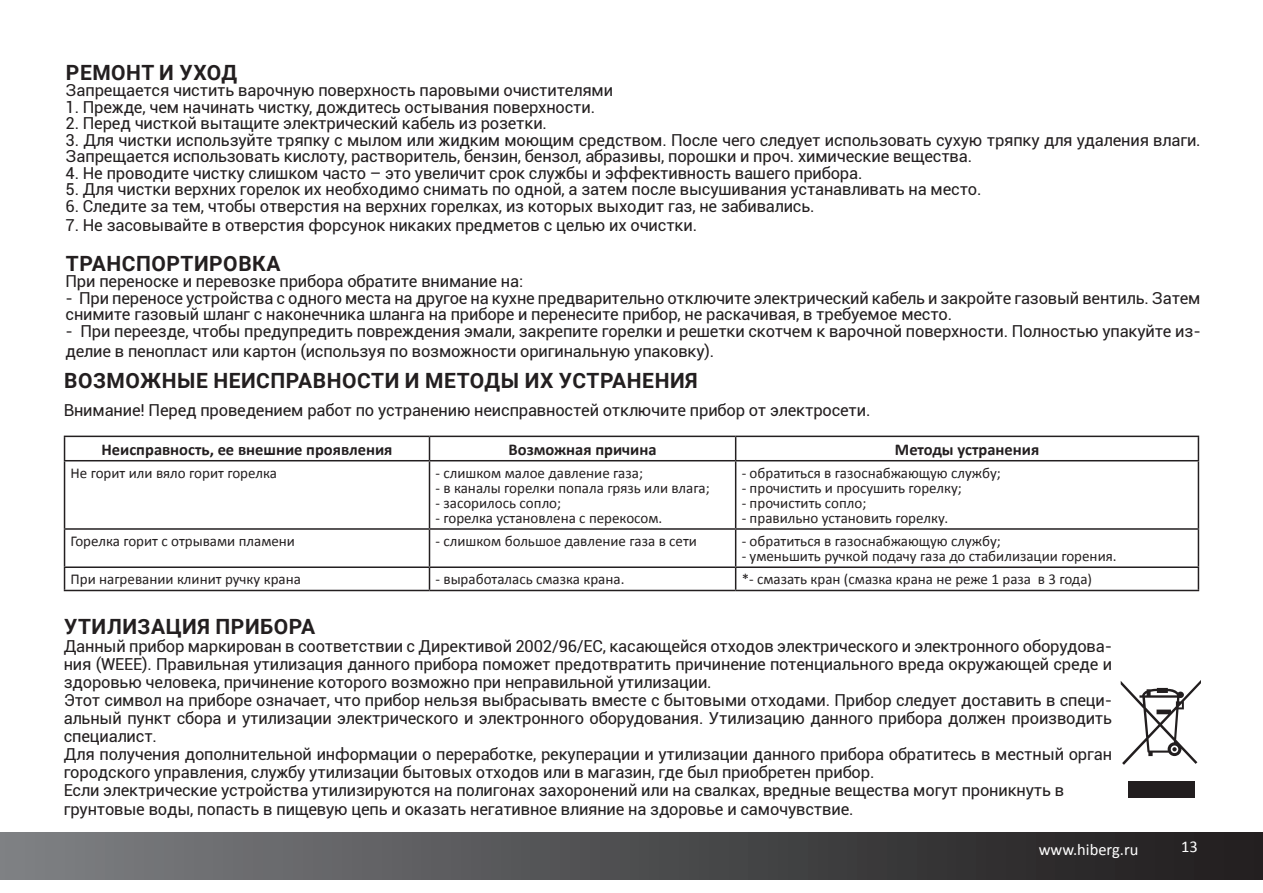
<style>
.page{position:relative;width:1263px;height:893px;background:#fff}
.page>*{position:absolute;margin:0;border:0;box-sizing:border-box;transform-origin:0 0}
.t1{font:700 21px "Roboto";letter-spacing:.025em;color:#231f20}
.t2{font:16.5px/18px "Roboto";letter-spacing:-.01em;color:#231f20}
.t3{font:700 16.5px "Calibri";color:#231f20}
.t4{font:16.5px "Calibri";color:#fff}
.t5{font:15px "Calibri";color:#231f20}
</style>
<div class="page">
<div style="left:0;top:833px;width:1263px;height:47px;background:linear-gradient(to right,#7e8184,#1e1b1c)"></div>
<div style="left:1128px;top:781px;width:66px;height:16px;background:#221e1f"></div>
<svg style="left:1121px;top:680px;width:80px;height:85px"></svg>
<hr style="left:64px;top:436px;width:365px;height:1px;background:#231f20">
<svg style="left:64px;top:437px;width:1px;height:23px"></svg>
<hr style="left:429px;top:436px;width:307px;height:1px;background:#231f20">
<svg style="left:429px;top:437px;width:1px;height:23px"></svg>
<hr style="left:736px;top:436px;width:463px;height:1px;background:#231f20">
<svg style="left:735px;top:437px;width:1px;height:23px"></svg>
<svg style="left:1198px;top:437px;width:1px;height:23px"></svg>
<hr style="left:64px;top:460px;width:365px;height:1px;background:#231f20">
<hr style="left:64px;top:461px;width:1px;height:67px;background:#231f20">
<hr style="left:429px;top:460px;width:307px;height:1px;background:#231f20">
<hr style="left:429px;top:461px;width:1px;height:67px;background:#231f20">
<hr style="left:736px;top:460px;width:463px;height:1px;background:#231f20">
<hr style="left:735px;top:461px;width:1px;height:67px;background:#231f20">
<hr style="left:1198px;top:461px;width:1px;height:67px;background:#231f20">
<hr style="left:64px;top:528px;width:365px;height:2px;background:#231f20">
<hr style="left:64px;top:530px;width:1px;height:36px;background:#231f20">
<hr style="left:429px;top:528px;width:307px;height:2px;background:#231f20">
<hr style="left:429px;top:530px;width:1px;height:36px;background:#231f20">
<hr style="left:736px;top:528px;width:463px;height:2px;background:#231f20">
<hr style="left:735px;top:530px;width:1px;height:36px;background:#231f20">
<hr style="left:1198px;top:530px;width:1px;height:36px;background:#231f20">
<hr style="left:64px;top:566px;width:365px;height:2px;background:#231f20">
<svg style="left:64px;top:568px;width:1px;height:22px"></svg>
<hr style="left:429px;top:566px;width:307px;height:2px;background:#231f20">
<svg style="left:429px;top:568px;width:1px;height:22px"></svg>
<hr style="left:736px;top:566px;width:463px;height:2px;background:#231f20">
<svg style="left:735px;top:568px;width:1px;height:22px"></svg>
<svg style="left:1198px;top:568px;width:1px;height:22px"></svg>
<hr style="left:64px;top:590px;width:365px;height:1px;background:#231f20">
<hr style="left:429px;top:590px;width:307px;height:1px;background:#231f20">
<hr style="left:736px;top:590px;width:463px;height:1px;background:#231f20">
<p class="t1" style="left:66px;top:57px;width:173px">РЕМОНТ И УХОД</p>
<p class="t2" style="left:66px;top:81px;width:549px">Запрещается чистить варочную поверхность паровыми очистителями</p>
<p class="t2" style="left:66px;top:97px;width:531px">1. Прежде, чем начинать чистку, дождитесь остывания поверхности.</p>
<p class="t2" style="left:66px;top:114px;width:483px">2. Перед чисткой вытащите электрический кабель из розетки.</p>
<p class="t2" style="left:66px;top:131px;width:1136px;line-height:16.5px">3. Для чистки используйте тряпку с мылом или жидким моющим средством. После чего следует использовать сухую тряпку для удаления влаги.<br>Запрещается использовать кислоту, растворитель, бензин, бензол, абразивы, порошки и проч. химические вещества.</p>
<p class="t2" style="left:66px;top:163px;width:798px">4. Не проводите чистку слишком часто – это увеличит срок службы и эффективность вашего прибора.</p>
<p class="t2" style="left:66px;top:180px;width:917px">5. Для чистки верхних горелок их необходимо снимать по одной, а затем после высушивания устанавливать на место.</p>
<p class="t2" style="left:66px;top:196px;width:750px">6. Следите за тем, чтобы отверстия на верхних горелках, из которых выходит газ, не забивались.</p>
<p class="t2" style="left:66px;top:216px;width:633px">7. Не засовывайте в отверстия форсунок никаких предметов с целью их очистки.</p>
<p class="t1" style="left:66px;top:249px;width:216px">ТРАНСПОРТИРОВКА</p>
<p class="t2" style="left:66px;top:272px;width:459px">При переноске и перевозке прибора обратите внимание на:</p>
<p class="t2" style="left:66px;top:289px;width:1136px;line-height:16.5px">- При переносе устройства с одного места на другое на кухне предварительно отключите электрический кабель и закройте газовый вентиль. Затем снимите газовый шланг с наконечника шланга на приборе и перенесите прибор, не раскачивая, в требуемое место.</p>
<p class="t2" style="left:66px;top:321px;width:1137px;line-height:19.8px">- При переезде, чтобы предупредить повреждения эмали, закрепите горелки и решетки скотчем к варочной поверхности. Полностью упакуйте из&shy;делие в пенопласт или картон (используя по возможности оригинальную упаковку).</p>
<p class="t1" style="left:64px;top:366px;width:635px">ВОЗМОЖНЫЕ НЕИСПРАВНОСТИ И МЕТОДЫ ИХ УСТРАНЕНИЯ</p>
<p class="t2" style="left:64px;top:400px;width:808px">Внимание! Перед проведением работ по устранению неисправностей отключите прибор от электросети.</p>
<p class="t3" style="left:102px;top:439px;width:292px">Неисправность, ее внешние проявления</p>
<p class="t3" style="left:508px;top:439px;width:150px">Возможная причина</p>
<p class="t3" style="left:895px;top:439px;width:146px">Методы устранения</p>
<p class="t5" style="left:71px;top:464px;width:208px">Не горит или вяло горит горелка</p>
<p class="t5" style="left:435px;top:464px;width:209px">- слишком малое давление газа;</p>
<p class="t5" style="left:435px;top:479px;width:276px">- в каналы горелки попала грязь или влага;</p>
<p class="t5" style="left:435px;top:494px;width:127px">- засорилось сопло;</p>
<p class="t5" style="left:435px;top:509px;width:228px">- горелка установлена с перекосом.</p>
<p class="t5" style="left:742px;top:464px;width:261px">- обратиться в газоснабжающую службу;</p>
<p class="t5" style="left:742px;top:479px;width:222px">- прочистить и просушить горелку;</p>
<p class="t5" style="left:742px;top:494px;width:126px">- прочистить сопло;</p>
<p class="t5" style="left:742px;top:509px;width:208px">- правильно установить горелку.</p>
<p class="t5" style="left:71px;top:532px;width:226px">Горелка горит с отрывами пламени</p>
<p class="t5" style="left:435px;top:532px;width:263px">- слишком большое давление газа в сети</p>
<p class="t5" style="left:742px;top:532px;width:261px">- обратиться в газоснабжающую службу;</p>
<p class="t5" style="left:742px;top:547px;width:376px">- уменьшить ручкой подачу газа до стабилизации горения.</p>
<p class="t5" style="left:71px;top:570px;width:232px">При нагревании клинит ручку крана</p>
<p class="t5" style="left:435px;top:570px;width:190px">- выработалась смазка крана.</p>
<p class="t5" style="left:742px;top:570px;width:352px">*- смазать кран (смазка крана не реже 1 раза в 3 года)</p>
<p class="t1" style="left:64px;top:611px;width:253px">УТИЛИЗАЦИЯ ПРИБОРА</p>
<p class="t2" style="left:64px;top:636px;width:1050px">Данный прибор маркирован в соответствии с Директивой 2002/96/EC, касающейся отходов электрического и электронного оборудова&shy;ния (WEEE). Правильная утилизация данного прибора поможет предотвратить причинение потенциального вреда окружающей среде и здоровью человека, причинение которого возможно при неправильной утилизации.<br>Этот символ на приборе означает, что прибор нельзя выбрасывать вместе с бытовыми отходами. Прибор следует доставить в специ&shy;альный пункт сбора и утилизации электрического и электронного оборудования. Утилизацию данного прибора должен производить специалист.<br>Для получения дополнительной информации о переработке, рекуперации и утилизации данного прибора обратитесь в местный орган городского управления, службу утилизации бытовых отходов или в магазин, где был приобретен прибор.<br>Если электрические устройства утилизируются на полигонах захоронений или на свалках, вредные вещества могут проникнуть в</p>
<p class="t2" style="left:64px;top:800px;width:791px">грунтовые воды, попасть в пищевую цепь и оказать негативное влияние на здоровье и самочувствие.</p>
<p class="t4" style="left:1039px;top:839px;width:101px">www.hiberg.ru</p>
<p class="t4" style="left:1181px;top:836px;width:18px">13</p>
</div>
